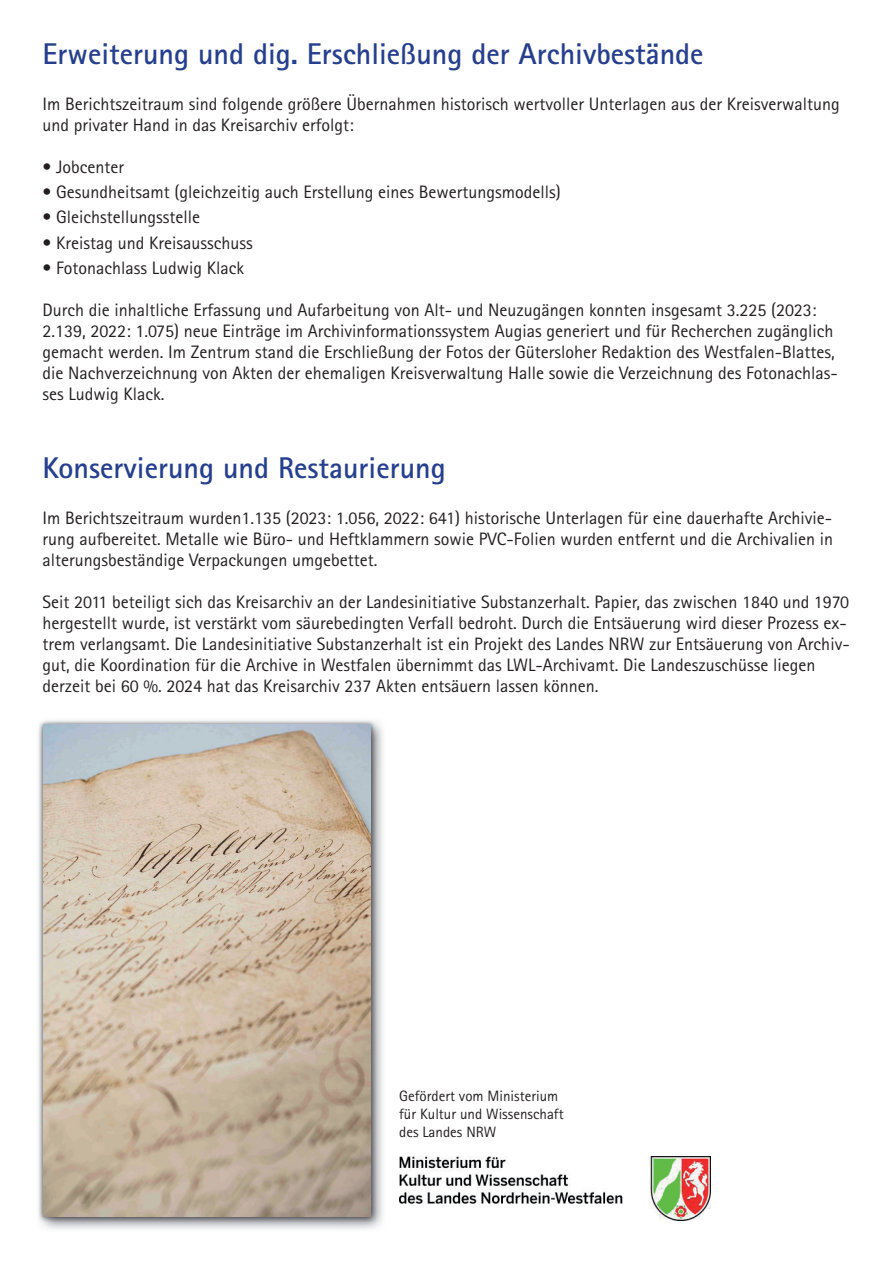
<style>
.page{position:relative;width:893px;height:1263px;background:#fff}
.page>*{position:absolute;margin:0;border:0;box-sizing:border-box;transform-origin:0 0}
.t1{font:700 30px "Rotis Sans Serif Std";color:#253f8e}
.t2{font:18px/21px "Rotis Sans Serif Std";color:#231f20}
.t3{font:15px/18px "Rotis Sans Serif Std";color:#231f20}
</style>
<div class="page">
<img style="left:38px;top:722px;width:345px;height:46px">
<img style="left:336px;top:768px;width:47px;height:461px">
<img style="left:39px;top:720px;width:337px;height:502px">
<img style="left:43px;top:725px;width:328px;height:492px">
<img style="left:399px;top:1157px;width:311px;height:63px">
<h1 class="t1" style="left:43px;top:34px;width:662px">Erweiterung und dig. Erschließung der Archivbestände</h1>
<p class="t2" style="left:43px;top:93px;width:799px">Im Berichtszeitraum sind folgende größere Übernahmen historisch wertvoller Unterlagen aus der Kreisverwaltung und privater Hand in das Kreisarchiv erfolgt:</p>
<p class="t2" style="left:43px;top:156px;width:83px">• Jobcenter</p>
<p class="t2" style="left:43px;top:182px;width:520px">• Gesundheitsamt (gleichzeitig auch Erstellung eines Bewertungsmodells)</p>
<p class="t2" style="left:43px;top:207px;width:159px">• Gleichstellungsstelle</p>
<p class="t2" style="left:43px;top:232px;width:212px">• Kreistag und Kreisausschuss</p>
<p class="t2" style="left:43px;top:257px;width:203px">• Fotonachlass Ludwig Klack</p>
<p class="t2" style="left:43px;top:299px;width:797px">Durch die inhaltliche Erfassung und Aufarbeitung von Alt- und Neuzugängen konnten insgesamt 3.225 (2023:<br>2.139, 2022: 1.075) neue Einträge im Archivinformationssystem Augias generiert und für Recherchen zugänglich gemacht werden. Im Zentrum stand die Erschließung der Fotos der Gütersloher Redaktion des Westfalen-Blattes, die Nachverzeichnung von Akten der ehemaligen Kreisverwaltung Halle sowie die Verzeichnung des Fotonachlas&shy;ses Ludwig Klack.</p>
<h1 class="t1" style="left:43px;top:449px;width:405px">Konservierung und Restaurierung</h1>
<p class="t2" style="left:43px;top:508px;width:792px;text-align:justify">Im Berichtszeitraum wurden1.135 (2023: 1.056, 2022: 641) historische Unterlagen für eine dauerhafte Archivie&shy;rung aufbereitet. Metalle wie Büro- und Heftklammern sowie PVC-Folien wurden entfernt und die Archivalien in alterungsbeständige Verpackungen umgebettet.</p>
<p class="t2" style="left:43px;top:592px;width:809px">Seit 2011 beteiligt sich das Kreisarchiv an der Landesinitiative Substanzerhalt. Papier, das zwischen 1840 und 1970 hergestellt wurde, ist verstärkt vom säurebedingten Verfall bedroht. Durch die Entsäuerung wird dieser Prozess ex&shy;trem verlangsamt. Die Landesinitiative Substanzerhalt ist ein Projekt des Landes NRW zur Entsäuerung von Archiv&shy;gut, die Koordination für die Archive in Westfalen übernimmt das LWL-Archivamt. Die Landeszuschüsse liegen derzeit bei 60 %. 2024 hat das Kreisarchiv 237 Akten entsäuern lassen können.</p>
<p class="t3" style="left:399px;top:1087px;width:166px">Gefördert vom Ministerium für Kultur und Wissenschaft des Landes NRW</p>
</div>
